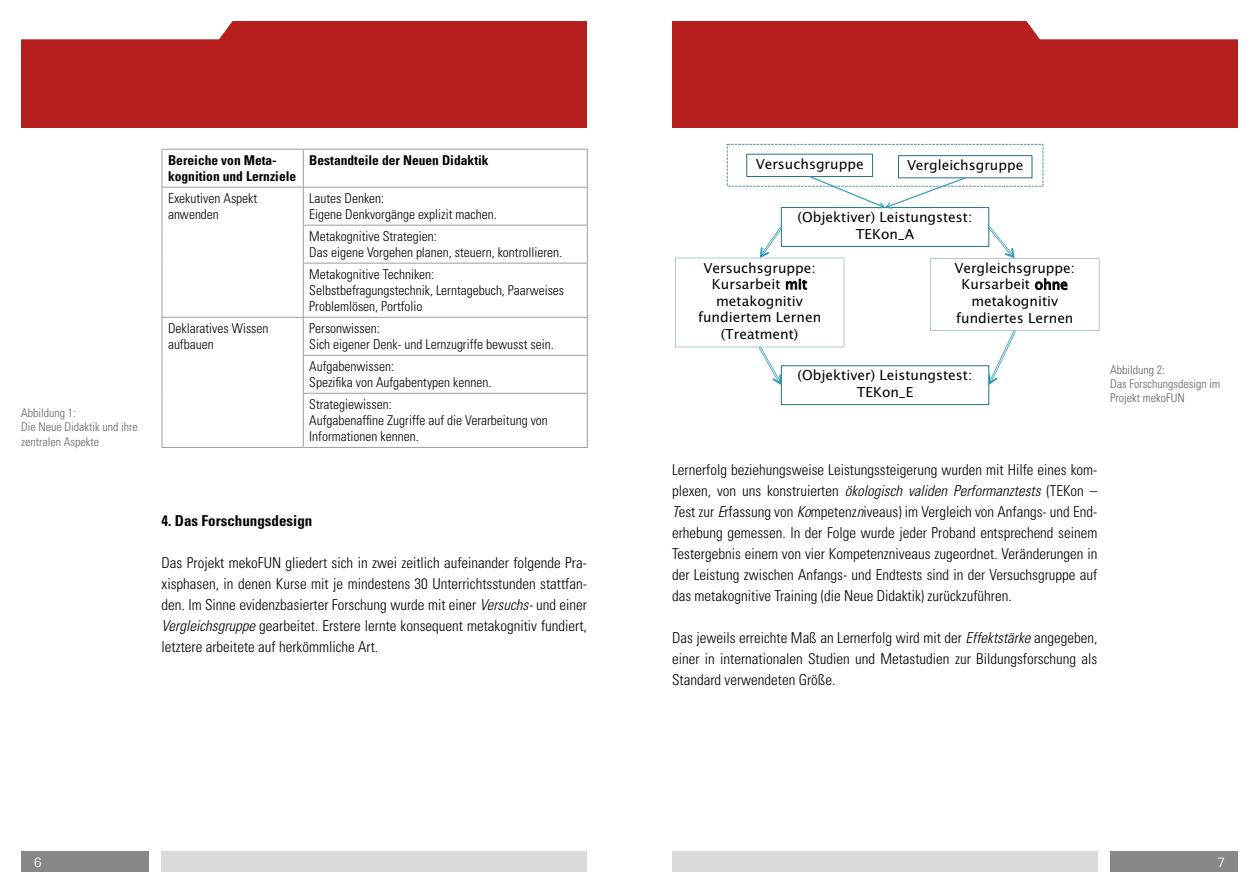
<style>
.page{position:relative;width:1259px;height:893px;background:#fff}
.page>*{position:absolute;margin:0;border:0;box-sizing:border-box;transform-origin:0 0}
.t1{font:300 condensed 15px/21px "Univers LT Std";color:#000;text-align:justify}
.t2{font:700 condensed 15px "Univers LT Std";color:#000}
.t3{font:13.8px/16.5px "Lucida Sans Unicode";color:#000;text-align:center}
.t4{font:300 condensed 13.5px/16.2px "Univers LT Std";color:#000}
.t5{font:700 condensed 13.5px/16.2px "Univers LT Std";color:#000}
.t6{font:300 13.5px "Univers";color:#fff}
.t7{font:300 condensed 12px/14.4px "Univers LT Std";color:#636362}
.s1{font-style:italic}
</style>
<div class="page">
<div style="left:21px;top:21px;width:566px;height:107px;background:#b51f1e"></div>
<div style="left:672px;top:21px;width:565px;height:107px;background:#b51f1e"></div>
<div style="left:21px;top:21px;width:212px;height:18px;background:#fff"></div>
<div style="left:1026px;top:21px;width:211px;height:18px;background:#fff"></div>
<div style="left:672px;top:851px;width:425px;height:21px;background:#dadada"></div>
<div style="left:1110px;top:851px;width:127px;height:21px;background:#878787"></div>
<div style="left:162px;top:851px;width:425px;height:21px;background:#dadada"></div>
<div style="left:21px;top:851px;width:128px;height:21px;background:#878787"></div>
<hr style="left:162px;top:149px;width:141px;height:1px;background:#9d9d9c">
<hr style="left:162px;top:150px;width:1px;height:37px;background:#9d9d9c">
<hr style="left:303px;top:149px;width:285px;height:1px;background:#9d9d9c">
<hr style="left:303px;top:150px;width:1px;height:37px;background:#9d9d9c">
<hr style="left:587px;top:150px;width:1px;height:37px;background:#9d9d9c">
<hr style="left:162px;top:187px;width:141px;height:1px;background:#9d9d9c">
<hr style="left:162px;top:188px;width:1px;height:37px;background:#9d9d9c">
<hr style="left:162px;top:225px;width:1px;height:38px;background:#9d9d9c">
<hr style="left:162px;top:263px;width:1px;height:54px;background:#9d9d9c">
<hr style="left:303px;top:187px;width:285px;height:1px;background:#9d9d9c">
<hr style="left:303px;top:188px;width:1px;height:37px;background:#9d9d9c">
<hr style="left:587px;top:188px;width:1px;height:37px;background:#9d9d9c">
<hr style="left:303px;top:225px;width:285px;height:1px;background:#9d9d9c">
<hr style="left:303px;top:226px;width:1px;height:37px;background:#9d9d9c">
<hr style="left:587px;top:226px;width:1px;height:37px;background:#9d9d9c">
<hr style="left:303px;top:263px;width:285px;height:1px;background:#9d9d9c">
<hr style="left:303px;top:263px;width:1px;height:54px;background:#9d9d9c">
<hr style="left:587px;top:263px;width:1px;height:54px;background:#9d9d9c">
<hr style="left:162px;top:317px;width:141px;height:1px;background:#9d9d9c">
<hr style="left:162px;top:318px;width:1px;height:37px;background:#9d9d9c">
<hr style="left:162px;top:355px;width:1px;height:38px;background:#9d9d9c">
<hr style="left:162px;top:393px;width:1px;height:54px;background:#9d9d9c">
<hr style="left:162px;top:447px;width:141px;height:1px;background:#9d9d9c">
<hr style="left:303px;top:317px;width:285px;height:1px;background:#9d9d9c">
<hr style="left:303px;top:318px;width:1px;height:37px;background:#9d9d9c">
<hr style="left:587px;top:318px;width:1px;height:37px;background:#9d9d9c">
<hr style="left:303px;top:355px;width:285px;height:1px;background:#9d9d9c">
<hr style="left:303px;top:356px;width:1px;height:37px;background:#9d9d9c">
<hr style="left:587px;top:356px;width:1px;height:37px;background:#9d9d9c">
<hr style="left:303px;top:393px;width:285px;height:1px;background:#9d9d9c">
<hr style="left:303px;top:394px;width:1px;height:53px;background:#9d9d9c">
<hr style="left:587px;top:394px;width:1px;height:53px;background:#9d9d9c">
<hr style="left:303px;top:447px;width:285px;height:1px;background:#9d9d9c">
<div style="left:781px;top:207px;width:208px;height:40px;border:1px solid #227287"></div>
<div style="left:781px;top:365px;width:208px;height:40px;border:1px solid #227287"></div>
<svg style="left:727px;top:144px;width:316px;height:65px"></svg>
<svg style="left:675px;top:226px;width:169px;height:161px"></svg>
<svg style="left:930px;top:226px;width:169px;height:161px"></svg>
<p class="t7" style="left:21px;top:405px;width:118px">Abbildung 1:<br>Die Neue Didaktik und ihre zentralen Aspekte</p>
<p class="t5" style="left:168px;top:152px;width:130px">Bereiche von Meta&shy;kognition und Lernziele</p>
<p class="t5" style="left:309px;top:152px;width:181px">Bestandteile der Neuen Didaktik</p>
<p class="t4" style="left:168px;top:190px;width:91px">Exekutiven Aspekt anwenden</p>
<p class="t4" style="left:309px;top:190px;width:189px">Lautes Denken:<br>Eigene Denkvorgänge explizit machen.</p>
<p class="t4" style="left:309px;top:228px;width:254px">Metakognitive Strategien:<br>Das eigene Vorgehen planen, steuern, kontrollieren.</p>
<p class="t4" style="left:309px;top:266px;width:256px">Metakognitive Techniken:<br>Selbstbefragungstechnik, Lerntagebuch, Paarweises<br>Problemlösen, Portfolio</p>
<p class="t4" style="left:168px;top:320px;width:102px">Deklaratives Wissen aufbauen</p>
<p class="t4" style="left:309px;top:320px;width:246px">Personwissen:<br>Sich eigener Denk- und Lernzugriffe bewusst sein.</p>
<p class="t4" style="left:309px;top:358px;width:184px">Aufgabenwissen:<br>Spezifika von Aufgabentypen kennen.</p>
<p class="t4" style="left:309px;top:396px;width:240px">Strategiewissen:<br>Aufgabenaffine Zugriffe auf die Verarbeitung von<br>Informationen kennen.</p>
<p class="t2" style="left:162px;top:511px;width:152px">4. Das Forschungsdesign</p>
<p class="t1" style="left:162px;top:552px;width:427px">Das Projekt mekoFUN gliedert sich in zwei zeitlich aufeinander folgende Pra&shy;xisphasen, in denen Kurse mit je mindestens 30 Unterrichtsstunden stattfan&shy;den. Im Sinne evidenzbasierter Forschung wurde mit einer <span class="s1">Versuchs-</span> und einer <span class="s1">Vergleichsgruppe</span> gearbeitet. Erstere lernte konsequent metakognitiv fundiert, letztere arbeitete auf herkömmliche Art.</p>
<p class="t3" style="left:755px;top:156px;width:109px">Versuchsgruppe</p>
<p class="t3" style="left:907px;top:157px;width:118px">Vergleichsgruppe</p>
<p class="t3" style="left:797px;top:209px;width:176px">(Objektiver) Leistungstest:<br>TEKon_A</p>
<p class="t3" style="left:698px;top:259px;width:125px">Versuchsgruppe:<br>Kursarbeit mit metakognitiv fundiertem Lernen (Treatment)</p>
<p class="t3" style="left:954px;top:260px;width:122px">Vergleichsgruppe:<br>Kursarbeit ohne metakognitiv fundiertes Lernen</p>
<p class="t3" style="left:797px;top:367px;width:176px">(Objektiver) Leistungstest:<br>TEKon_E</p>
<p class="t7" style="left:1110px;top:362px;width:111px">Abbildung 2:<br>Das Forschungsdesign im<br>Projekt mekoFUN</p>
<p class="t1" style="left:672px;top:459px;width:427px">Lernerfolg beziehungsweise Leistungssteigerung wurden mit Hilfe eines kom&shy;plexen, von uns konstruierten <span class="s1">ökologisch validen Performanztests</span> (TEKon – <span class="s1">T</span>est zur <span class="s1">E</span>rfassung von <span class="s1">Ko</span>mpetenz<span class="s1">n</span>iveaus) im Vergleich von Anfangs- und End&shy;erhebung gemessen. In der Folge wurde jeder Proband entsprechend seinem Testergebnis einem von vier Kompetenzniveaus zugeordnet. Veränderungen in der Leistung zwischen Anfangs- und Endtests sind in der Versuchsgruppe auf das metakognitive Training (die Neue Didaktik) zurückzuführen.</p>
<p class="t1" style="left:672px;top:627px;width:427px">Das jeweils erreichte Maß an Lernerfolg wird mit der <span class="s1">Effektstärke</span> angegeben, einer in internationalen Studien und Metastudien zur Bildungsforschung als Standard verwendeten Größe.</p>
<p class="t6" style="left:34px;top:854px;width:9px">6</p>
<p class="t6" style="left:1217px;top:854px;width:9px">7</p>
</div>
